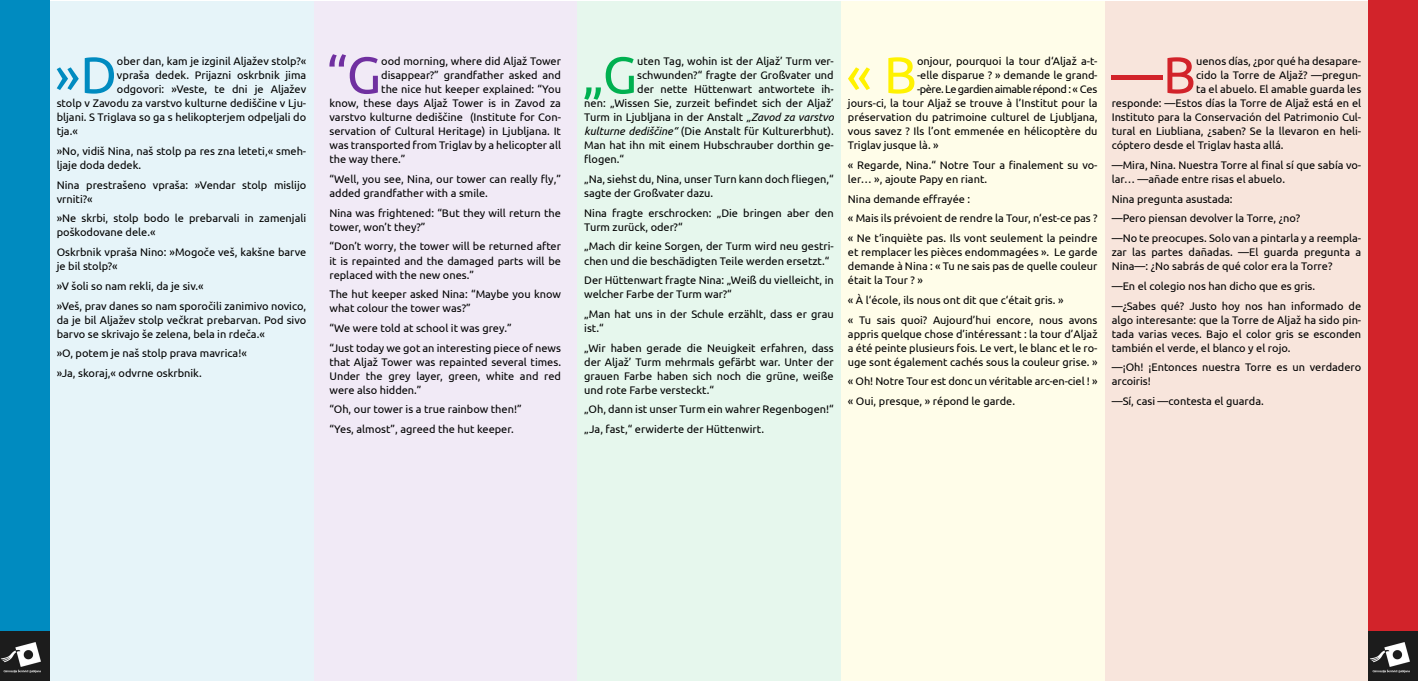
<style>
.page{position:relative;width:1418px;height:681px;background:#fff}
.page>*{position:absolute;margin:0;border:0;box-sizing:border-box;transform-origin:0 0}
.telo{font:51.4px "Ubuntu";color:#008bc0}
.telo-2{font:51.4px "Ubuntu";color:#7030a0}
.telo-3{font:51.4px "Ubuntu";color:#00b050}
.telo-4{font:51.4px "Ubuntu";color:#fff200}
.telo-5{font:51.4px "Ubuntu";color:#d2232a}
.telo-6{font:11px/14px "Ubuntu";color:#000}
.telo-7{font:11px "Ubuntu";letter-spacing:-.04em;color:#000}
.s1{font-style:italic}
</style>
<div class="page">
<div style="left:1104px;top:1px;width:264px;height:679px;background:#f8e5dc"></div>
<div style="left:840px;top:1px;width:264px;height:679px;background:#fffde9"></div>
<div style="left:577px;top:0;width:263px;height:680px;background:#e6f7ed"></div>
<div style="left:313px;top:0;width:264px;height:680px;background:#f1eaf6"></div>
<div style="left:50px;top:1px;width:263px;height:679px;background:#e6f4f9"></div>
<div style="left:0;top:0;width:50px;height:680px;background:#008bc0"></div>
<div style="left:1368px;top:0;width:49px;height:680px;background:#d2232a"></div>
<img style="left:0;top:631px;width:50px;height:49px">
<img style="left:1368px;top:631px;width:49px;height:49px">
<p class="telo" style="left:55px;top:44px;width:64px">»D</p>
<p class="telo-6" style="left:117px;top:54px;width:191px">ober dan, kam je izginil Aljažev stolp?«</p>
<p class="telo-6" style="left:117px;top:68px;width:191px">vpraša dedek. Prijazni oskrbnik jima</p>
<p class="telo-6" style="left:117px;top:82px;width:191px">odgovori: »Veste, te dni je Aljažev</p>
<p class="telo-6" style="left:57px;top:96px;width:251px">stolp v Zavodu za varstvo kulturne dediščine v Lju-</p>
<p class="telo-6" style="left:57px;top:110px;width:251px">bljani. S Triglava so ga s helikopterjem odpeljali do</p>
<p class="telo-6" style="left:57px;top:124px;width:23px">tja.«</p>
<p class="telo-6" style="left:57px;top:144px;width:251px">»No, vidiš Nina, naš stolp pa res zna leteti,« smeh&shy;ljaje doda dedek.</p>
<p class="telo-6" style="left:57px;top:177px;width:251px">Nina prestrašeno vpraša: »Vendar stolp mislijo vrniti?«</p>
<p class="telo-6" style="left:57px;top:211px;width:251px">»Ne skrbi, stolp bodo le prebarvali in zamenjali poškodovane dele.«</p>
<p class="telo-6" style="left:57px;top:245px;width:251px">Oskrbnik vpraša Nino: »Mogoče veš, kakšne barve je bil stolp?«</p>
<p class="telo-6" style="left:57px;top:278px;width:148px">»V šoli so nam rekli, da je siv.«</p>
<p class="telo-6" style="left:57px;top:298px;width:251px;text-align:justify">»Veš, prav danes so nam sporočili zanimivo novico, da je bil Aljažev stolp večkrat prebarvan. Pod sivo barvo se skrivajo še zelena, bela in rdeča.«</p>
<p class="telo-6" style="left:57px;top:346px;width:192px">»O, potem je naš stolp prava mavrica!«</p>
<p class="telo-6" style="left:57px;top:365px;width:146px">»Ja, skoraj,« odvrne oskrbnik.</p>
<p class="telo-2" style="left:326px;top:44px;width:56px">“G</p>
<p class="telo-6" style="left:381px;top:54px;width:181px">ood morning, where did Aljaž Tower</p>
<p class="telo-6" style="left:381px;top:68px;width:181px">disappear?” grandfather asked and</p>
<p class="telo-6" style="left:381px;top:82px;width:181px">the nice hut keeper explained: “You</p>
<p class="telo-6" style="left:329px;top:96px;width:233px">know, these days Aljaž Tower is in Zavod za</p>
<p class="telo-6" style="left:329px;top:110px;width:233px">varstvo kulturne dediščine (Institute for Con-</p>
<p class="telo-6" style="left:329px;top:124px;width:233px">servation of Cultural Heritage) in Ljubljana. It</p>
<p class="telo-6" style="left:329px;top:138px;width:233px">was transported from Triglav by a helicopter all</p>
<p class="telo-6" style="left:329px;top:152px;width:78px">the way there.”</p>
<p class="telo-6" style="left:329px;top:172px;width:233px">“Well, you see, Nina, our tower can really fly,” added grandfather with a smile.</p>
<p class="telo-6" style="left:329px;top:205px;width:233px">Nina was frightened: “But they will return the tower, won’t they?”</p>
<p class="telo-6" style="left:329px;top:239px;width:233px;text-align:justify">“Don’t worry, the tower will be returned after it is repainted and the damaged parts will be replaced with the new ones.”</p>
<p class="telo-6" style="left:329px;top:287px;width:233px">The hut keeper asked Nina: “Maybe you know what colour the tower was?”</p>
<p class="telo-6" style="left:329px;top:320px;width:184px">“We were told at school it was grey.”</p>
<p class="telo-6" style="left:329px;top:340px;width:233px;text-align:justify">“Just today we got an interesting piece of news that Aljaž Tower was repainted several times.<br>Under the grey layer, green, white and red were also hidden.”</p>
<p class="telo-6" style="left:329px;top:402px;width:194px">“Oh, our tower is a true rainbow then!”</p>
<p class="telo-6" style="left:329px;top:421px;width:186px">“Yes, almost”, agreed the hut keeper.</p>
<p class="telo-3" style="left:582px;top:44px;width:56px">„G</p>
<p class="telo-6" style="left:637px;top:54px;width:198px">uten Tag, wohin ist der Aljaž’ Turm ver-</p>
<p class="telo-6" style="left:637px;top:68px;width:198px">schwunden?“ fragte der Großvater und</p>
<p class="telo-6" style="left:637px;top:82px;width:198px">der nette Hüttenwart antwortete ih-</p>
<p class="telo-6" style="left:584px;top:96px;width:251px">nen: „Wissen Sie, zurzeit befindet sich der Aljaž’</p>
<p class="telo-6" style="left:584px;top:110px;width:251px">Turm in Ljubljana in der Anstalt <span class="s1">„Zavod za varstvo</span></p>
<p class="telo-6" style="left:584px;top:124px;width:251px"><span class="s1">kulturne dediščine“</span> (Die Anstalt für Kulturerbhut).</p>
<p class="telo-6" style="left:584px;top:138px;width:251px">Man hat ihn mit einem Hubschrauber dorthin ge-</p>
<p class="telo-6" style="left:584px;top:152px;width:41px">flogen.“</p>
<p class="telo-6" style="left:584px;top:172px;width:251px">„Na, siehst du, Nina, unser Turn kann doch fliegen,“ sagte der Großvater dazu.</p>
<p class="telo-6" style="left:584px;top:205px;width:251px">Nina fragte erschrocken: „Die bringen aber den<br>Turm zurück, oder?“</p>
<p class="telo-6" style="left:584px;top:239px;width:251px">„Mach dir keine Sorgen, der Turm wird neu gestri&shy;chen und die beschädigten Teile werden ersetzt.“</p>
<p class="telo-6" style="left:584px;top:273px;width:251px">Der Hüttenwart fragte Nina: „Weiß du vielleicht, in welcher Farbe der Turm war?“</p>
<p class="telo-6" style="left:584px;top:306px;width:251px">„Man hat uns in der Schule erzählt, dass er grau ist.“</p>
<p class="telo-6" style="left:584px;top:340px;width:251px;text-align:justify">„Wir haben gerade die Neuigkeit erfahren, dass der Aljaž’ Turm mehrmals gefärbt war. Unter der grauen Farbe haben sich noch die grüne, weiße und rote Farbe versteckt.“</p>
<p class="telo-6" style="left:584px;top:402px;width:251px">„Oh, dann ist unser Turm ein wahrer Regenbogen!“</p>
<p class="telo-6" style="left:584px;top:421px;width:181px">„Ja, fast,“ erwiderte der Hüttenwirt.</p>
<p class="telo-4" style="left:846px;top:44px;width:72px">« B</p>
<p class="telo-6" style="left:917px;top:54px;width:182px">onjour, pourquoi la tour d‘Aljaž a-t-</p>
<p class="telo-6" style="left:917px;top:68px;width:182px">-elle disparue ? » demande le grand-</p>
<p class="telo-7" style="left:917px;top:83px;width:182px">-père. Le gardien aimable répond : « Ces</p>
<p class="telo-6" style="left:848px;top:96px;width:251px">jours-ci, la tour Aljaž se trouve à l’Institut pour la</p>
<p class="telo-6" style="left:848px;top:110px;width:251px">préservation du patrimoine culturel de Ljubljana,</p>
<p class="telo-6" style="left:848px;top:124px;width:251px">vous savez ? Ils l’ont emmenée en hélicoptère du</p>
<p class="telo-6" style="left:848px;top:138px;width:92px">Triglav jusque là. »</p>
<p class="telo-6" style="left:848px;top:158px;width:251px">« Regarde, Nina.“ Notre Tour a finalement su vo&shy;ler… », ajoute Papy en riant.</p>
<p class="telo-6" style="left:848px;top:191px;width:124px">Nina demande effrayée :</p>
<p class="telo-6" style="left:848px;top:211px;width:251px">« Mais ils prévoient de rendre la Tour, n‘est-ce pas ?</p>
<p class="telo-6" style="left:848px;top:231px;width:251px;text-align:justify">« Ne t‘inquiète pas. Ils vont seulement la peindre et remplacer les pièces endommagées ». Le garde demande à Nina : « Tu ne sais pas de quelle couleur était la Tour ? »</p>
<p class="telo-6" style="left:848px;top:292px;width:217px">« À l‘école, ils nous ont dit que c‘était gris. »</p>
<p class="telo-6" style="left:848px;top:312px;width:251px;text-align:justify">« Tu sais quoi? Aujourd’hui encore, nous avons appris quelque chose d’intéressant : la tour d’Aljaž a été peinte plusieurs fois. Le vert, le blanc et le ro&shy;uge sont également cachés sous la couleur grise. »</p>
<p class="telo-6" style="left:848px;top:374px;width:251px">« Oh! Notre Tour est donc un véritable arc-en-ciel ! »</p>
<p class="telo-6" style="left:848px;top:393px;width:169px">« Oui, presque, » répond le garde.</p>
<p class="telo-5" style="left:1111px;top:44px;width:86px">—B</p>
<p class="telo-6" style="left:1196px;top:54px;width:167px">uenos días, ¿por qué ha desapare-</p>
<p class="telo-6" style="left:1196px;top:68px;width:167px">cido la Torre de Aljaž? —pregun-</p>
<p class="telo-6" style="left:1196px;top:82px;width:167px">ta el abuelo. El amable guarda les</p>
<p class="telo-6" style="left:1111px;top:96px;width:251px">responde: —Estos días la Torre de Aljaž está en el</p>
<p class="telo-6" style="left:1111px;top:110px;width:251px">Instituto para la Conservación del Patrimonio Cul-</p>
<p class="telo-6" style="left:1111px;top:124px;width:251px">tural en Liubliana, ¿saben? Se la llevaron en heli-</p>
<p class="telo-6" style="left:1111px;top:138px;width:173px">cóptero desde el Triglav hasta allá.</p>
<p class="telo-6" style="left:1111px;top:158px;width:251px">—Mira, Nina. Nuestra Torre al final sí que sabía vo&shy;lar… —añade entre risas el abuelo.</p>
<p class="telo-6" style="left:1111px;top:191px;width:122px">Nina pregunta asustada:</p>
<p class="telo-6" style="left:1111px;top:211px;width:190px">—Pero piensan devolver la Torre, ¿no?</p>
<p class="telo-6" style="left:1111px;top:231px;width:251px;text-align:justify">—No te preocupes. Solo van a pintarla y a reempla&shy;zar las partes dañadas. —El guarda pregunta a Nina—: ¿No sabrás de qué color era la Torre?</p>
<p class="telo-6" style="left:1111px;top:278px;width:205px">—En el colegio nos han dicho que es gris.</p>
<p class="telo-6" style="left:1111px;top:298px;width:251px;text-align:justify">—¿Sabes qué? Justo hoy nos han informado de algo interesante: que la Torre de Aljaž ha sido pin&shy;tada varias veces. Bajo el color gris se esconden también el verde, el blanco y el rojo.</p>
<p class="telo-6" style="left:1111px;top:360px;width:251px">—¡Oh! ¡Entonces nuestra Torre es un verdadero arcoiris!</p>
<p class="telo-6" style="left:1111px;top:393px;width:154px">—Sí, casi —contesta el guarda.</p>
</div>
